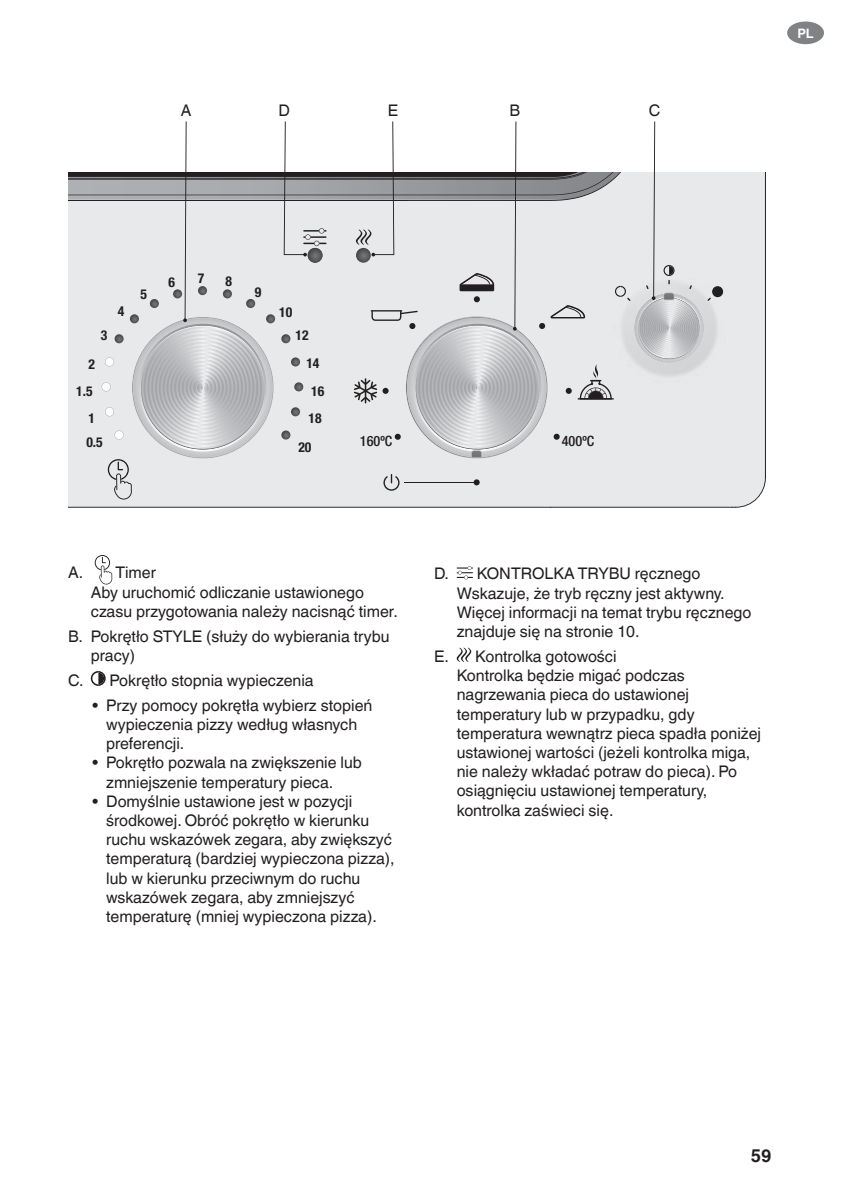
<style>
.page{position:relative;width:842px;height:1190px;background:#fff}
.page>*{position:absolute;margin:0;border:0;box-sizing:border-box;transform-origin:0 0}
.t1{font:700 18px "Helvetica World";color:#231f20}
.t2{font:16px/19.2px "Helvetica World";color:#231f20}
.t3{font:500 condensed 14.2px "Helvetica Neue";color:#231f20}
.t4{font:700 condensed 13.6px/23.8px "Helvetica Neue";color:#231f20}
.t5{font:700 13px "Helvetica World";color:#fff}
</style>
<div class="page">
<div style="left:787px;top:21px;width:37px;height:23px;background:#808285;border-radius:50%"></div>
<svg style="left:68px;top:121px;width:698px;height:387px;background:#dcddde"></svg>
<svg style="left:95px;top:555px;width:17px;height:29px"></svg>
<svg style="left:91px;top:671px;width:15px;height:15px"></svg>
<svg style="left:456px;top:566px;width:17px;height:13px"></svg>
<svg style="left:456px;top:647px;width:15px;height:15px"></svg>
<p class="t2" style="left:181px;top:99px;width:12px">A</p>
<p class="t2" style="left:278px;top:99px;width:13px">D</p>
<p class="t2" style="left:388px;top:99px;width:12px">E</p>
<p class="t2" style="left:509px;top:99px;width:12px">B</p>
<p class="t2" style="left:649px;top:99px;width:13px">C</p>
<p class="t5" style="left:797px;top:22px;width:18px">PL</p>
<p class="t4" style="left:101px;top:324px;width:8px">3</p>
<p class="t4" style="left:89px;top:353px;width:8px">2</p>
<p class="t4" style="left:76px;top:380px;width:18px">1.5</p>
<p class="t4" style="left:86px;top:408px;width:18px">1<br>0.5</p>
<p class="t4" style="left:118px;top:301px;width:8px">4</p>
<p class="t4" style="left:141px;top:283px;width:8px">5</p>
<p class="t4" style="left:168px;top:271px;width:8px">6</p>
<p class="t4" style="left:198px;top:267px;width:8px">7</p>
<p class="t4" style="left:225px;top:270px;width:8px">8</p>
<p class="t4" style="left:255px;top:282px;width:8px">9</p>
<p class="t4" style="left:279px;top:301px;width:15px">10</p>
<p class="t4" style="left:295px;top:325px;width:15px">12</p>
<p class="t4" style="left:306px;top:352px;width:15px">14</p>
<p class="t4" style="left:311px;top:380px;width:15px">16</p>
<p class="t4" style="left:308px;top:407px;width:15px">18</p>
<p class="t4" style="left:298px;top:436px;width:15px">20</p>
<p class="t3" style="left:360px;top:436px;width:34px">160ºC</p>
<p class="t3" style="left:561px;top:436px;width:34px">400ºC</p>
<p class="t2" style="left:91px;top:561px;width:308px;text-indent:-23px">A. Timer<br>Aby uruchomić odliczanie ustawionego czasu przygotowania należy nacisnąć timer.</p>
<p class="t2" style="left:91px;top:625px;width:300px;text-indent:-23px">B. Pokrętło STYLE (służy do wybierania trybu pracy)</p>
<p class="t2" style="left:68px;top:669px;width:247px">C. Pokrętło stopnia wypieczenia</p>
<p class="t2" style="left:106px;top:694px;width:268px;text-indent:-14px">• Przy pomocy pokrętła wybierz stopień wypieczenia pizzy według własnych preferencji.</p>
<p class="t2" style="left:106px;top:751px;width:257px;text-indent:-14px">• Pokrętło pozwala na zwiększenie lub zmniejszenie temperatury pieca.</p>
<p class="t2" style="left:106px;top:790px;width:290px;text-indent:-14px">• Domyślnie ustawione jest w pozycji środkowej. Obróć pokrętło w kierunku ruchu wskazówek zegara, aby zwiększyć temperaturą (bardziej wypieczona pizza), lub w kierunku przeciwnym do ruchu wskazówek zegara, aby zmniejszyć temperaturę (mniej wypieczona pizza).</p>
<p class="t2" style="left:456px;top:562px;width:296px;text-indent:-23px">D. KONTROLKA TRYBU ręcznego Wskazuje, że tryb ręczny jest aktywny.<br>Więcej informacji na temat trybu ręcznego znajduje się na stronie 10.</p>
<p class="t2" style="left:456px;top:645px;width:306px;text-indent:-23px">E. Kontrolka gotowości<br>Kontrolka będzie migać podczas nagrzewania pieca do ustawionej temperatury lub w przypadku, gdy temperatura wewnątrz pieca spadła poniżej ustawionej wartości (jeżeli kontrolka miga, nie należy wkładać potraw do pieca). Po osiągnięciu ustawionej temperatury, kontrolka zaświeci się.</p>
<p class="t1" style="left:750px;top:1140px;width:22px">59</p>
</div>
